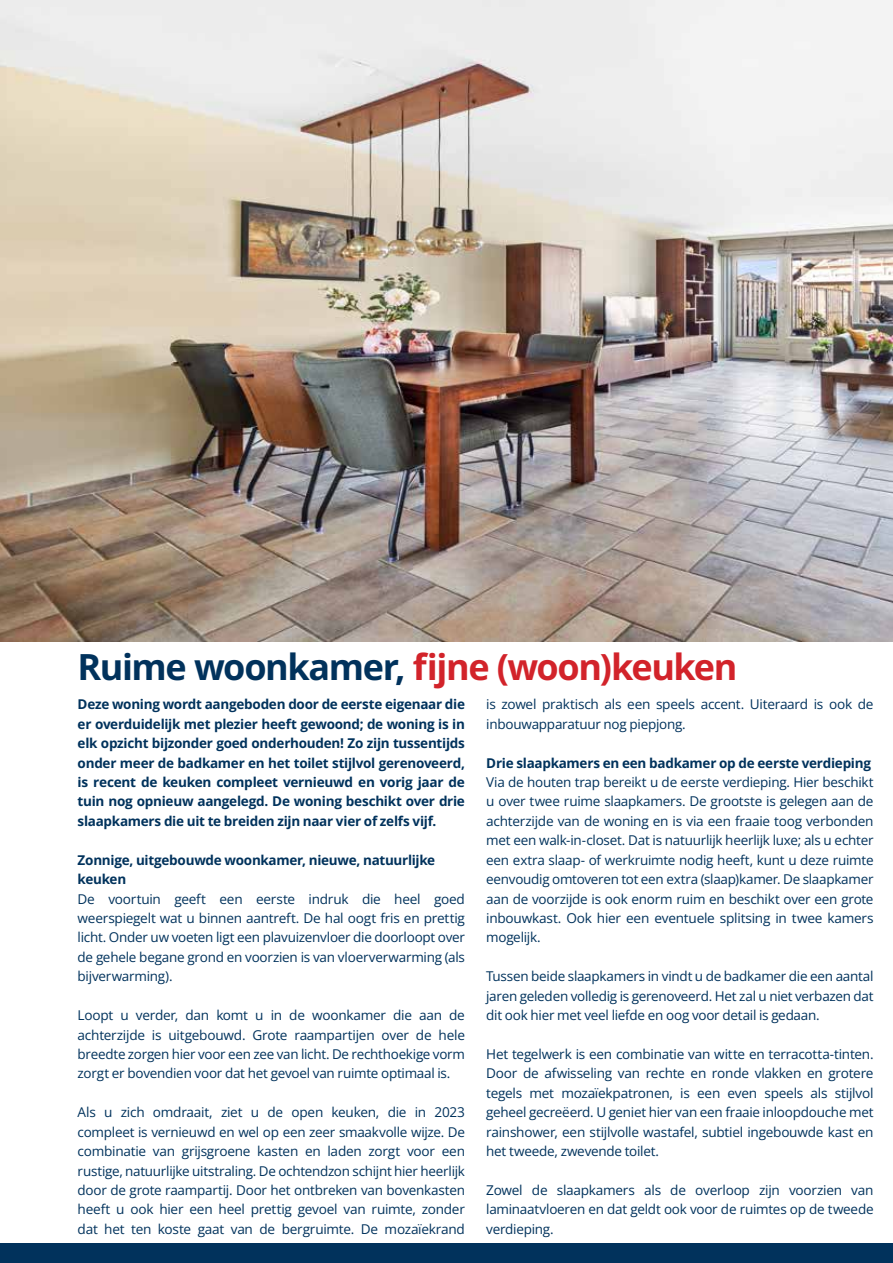
<style>
.page{position:relative;width:893px;height:1263px;background:#fff}
.page>*{position:absolute;margin:0;border:0;box-sizing:border-box;transform-origin:0 0}
.t1{font:700 36px "Open Sans";letter-spacing:-.04em;color:#d2232a}
.t2{font:13.5px/19.5px "Open Sans";letter-spacing:-.02em;color:#01325c;text-align:justify}
.t3{font:700 13.5px/19.5px "Open Sans";letter-spacing:-.02em;color:#01325c;text-align:justify}
.s1{color:#01325c}
</style>
<div class="page">
<div style="left:0;top:1243px;width:893px;height:20px;background:#01325c"></div>
<img style="left:0;top:0;width:893px;height:641px">
<h1 class="t1" style="left:78px;top:642px;width:661px"><span class="s1">Ruime woonkamer,</span> fijne (woon)keuken</h1>
<p class="t3" style="left:78px;top:694px;width:389px">Deze woning wordt aangeboden door de eerste eigenaar die er overduidelijk met plezier heeft gewoond; de woning is in elk opzicht bijzonder goed onderhouden! Zo zijn tussentijds onder meer de badkamer en het toilet stijlvol gerenoveerd, is recent de keuken compleet vernieuwd en vorig jaar de tuin nog opnieuw aangelegd. De woning beschikt over drie slaapkamers die uit te breiden zijn naar vier of zelfs vijf.</p>
<p class="t3" style="left:78px;top:850px;width:359px">Zonnige, uitgebouwde woonkamer, nieuwe, natuurlijke keuken</p>
<p class="t2" style="left:78px;top:888px;width:389px">De voortuin geeft een eerste indruk die heel goed weerspiegelt wat u binnen aantreft. De hal oogt fris en prettig licht. Onder uw voeten ligt een plavuizenvloer die doorloopt over de gehele begane grond en voorzien is van vloerverwarming (als bijverwarming).</p>
<p class="t2" style="left:78px;top:1005px;width:389px">Loopt u verder, dan komt u in de woonkamer die aan de achterzijde is uitgebouwd. Grote raampartijen over de hele breedte zorgen hier voor een zee van licht. De rechthoekige vorm zorgt er bovendien voor dat het gevoel van ruimte optimaal is.</p>
<p class="t2" style="left:78px;top:1102px;width:389px">Als u zich omdraait, ziet u de open keuken, die in 2023 compleet is vernieuwd en wel op een zeer smaakvolle wijze. De combinatie van grijsgroene kasten en laden zorgt voor een rustige, natuurlijke uitstraling. De ochtendzon schijnt hier heerlijk door de grote raampartij. Door het ontbreken van bovenkasten heeft u ook hier een heel prettig gevoel van ruimte, zonder dat het ten koste gaat van de bergruimte. De mozaïekrand</p>
<p class="t2" style="left:486px;top:694px;width:389px">is zowel praktisch als een speels accent. Uiteraard is ook de inbouwapparatuur nog piepjong.</p>
<p class="t3" style="left:486px;top:752px;width:386px">Drie slaapkamers en een badkamer op de eerste verdieping</p>
<p class="t2" style="left:486px;top:772px;width:389px">Via de houten trap bereikt u de eerste verdieping. Hier beschikt u over twee ruime slaapkamers. De grootste is gelegen aan de achterzijde van de woning en is via een fraaie toog verbonden met een walk-in-closet. Dat is natuurlijk heerlijk luxe; als u echter een extra slaap- of werkruimte nodig heeft, kunt u deze ruimte eenvoudig omtoveren tot een extra (slaap)kamer. De slaapkamer aan de voorzijde is ook enorm ruim en beschikt over een grote inbouwkast. Ook hier een eventuele splitsing in twee kamers mogelijk.</p>
<p class="t2" style="left:486px;top:966px;width:389px">Tussen beide slaapkamers in vindt u de badkamer die een aantal jaren geleden volledig is gerenoveerd. Het zal u niet verbazen dat dit ook hier met veel liefde en oog voor detail is gedaan.</p>
<p class="t2" style="left:486px;top:1044px;width:389px">Het tegelwerk is een combinatie van witte en terracotta-tinten.<br>Door de afwisseling van rechte en ronde vlakken en grotere tegels met mozaïekpatronen, is een even speels als stijlvol geheel gecreëerd. U geniet hier van een fraaie inloopdouche met rainshower, een stijlvolle wastafel, subtiel ingebouwde kast en het tweede, zwevende toilet.</p>
<p class="t2" style="left:486px;top:1180px;width:389px">Zowel de slaapkamers als de overloop zijn voorzien van laminaatvloeren en dat geldt ook voor de ruimtes op de tweede verdieping.</p>
</div>
